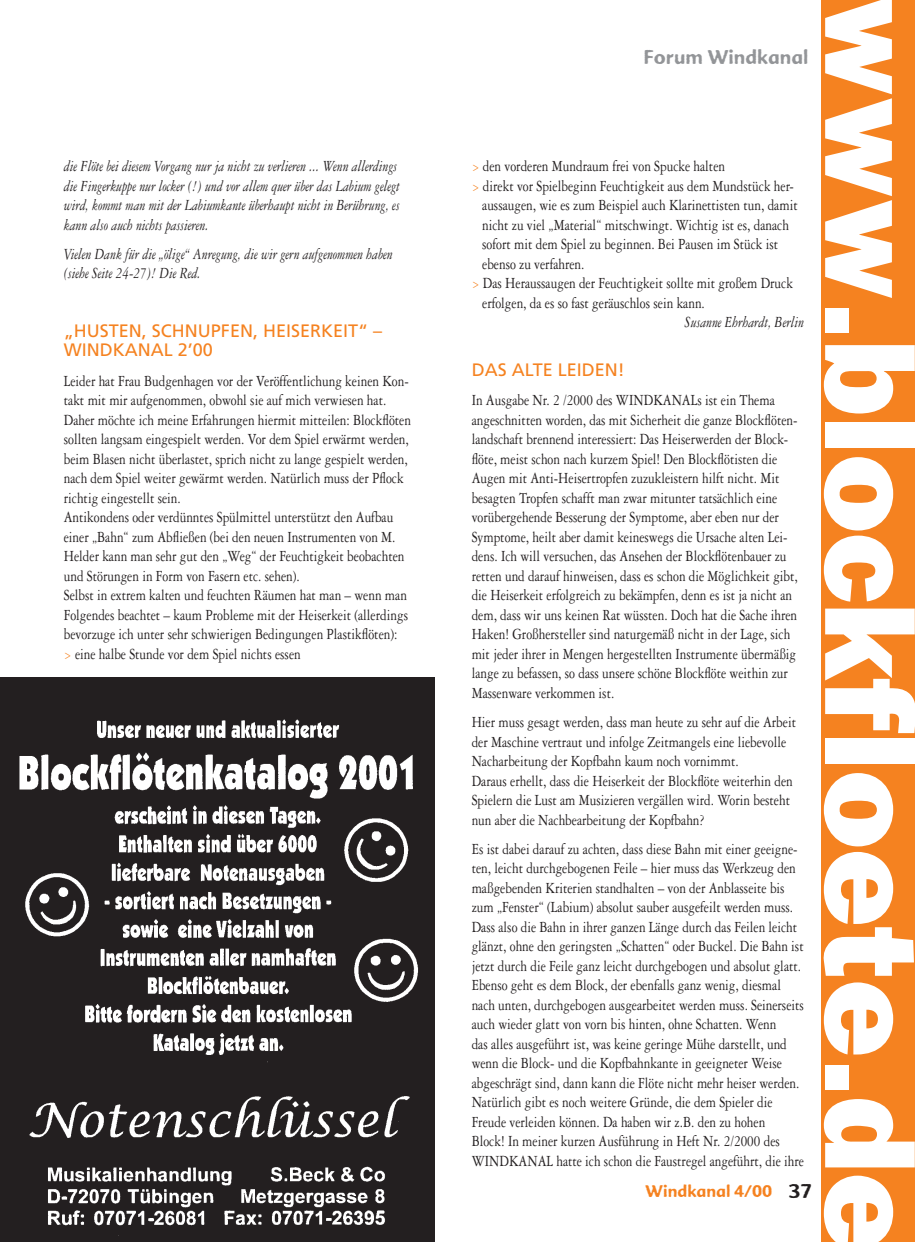
<style>
.page{position:relative;width:915px;height:1242px;background:#fff}
.page>*{position:absolute;margin:0;border:0;box-sizing:border-box;transform-origin:0 0}
.t1{font:800 130.5px "Franklin Gothic";color:#fff}
.t2{font:19.5px "Advert Rough Three";color:#939598}
.t3{font:19.5px "Advert Rough Three";color:#231f20}
.t4{font:18px/19.5px "Frutiger";color:#f58220}
.t5{font:16.5px/19.5px "Garamond Three";color:#231f20;scale:.8 1}
.t6{font:italic 16.5px/19.5px "Garamond Three";color:#231f20;scale:.8 1}
.t7{font:16.5px "Advert Rough Three";color:#f58220}
.s1{color:#f58220}
</style>
<div class="page">
<div style="left:821px;top:0;width:93px;height:1242px;background:#f58220"></div>
<img style="left:0;top:677px;width:434px;height:565px">
<p class="t6" style="left:64px;top:156px;width:421px">die Flöte bei diesem Vorgang nur ja nicht zu verlieren ... Wenn allerdings die Fingerkuppe nur locker (!) und vor allem quer über das Labium gelegt wird, kommt man mit der Labiumkante überhaupt nicht in Berührung, es kann also auch nichts passieren.</p>
<p class="t6" style="left:64px;top:244px;width:412px">Vielen Dank für die „ölige“ Anregung, die wir gern aufgenommen haben (siehe Seite 24-27)! Die Red.</p>
<p class="t4" style="left:64px;top:321px;width:320px">„HUSTEN, SCHNUPFEN, HEISERKEIT“ –<br>WINDKANAL 2’00</p>
<p class="t5" style="left:64px;top:371px;width:435px">Leider hat Frau Budgenhagen vor der Veröffentlichung keinen Kon&shy;takt mit mir aufgenommen, obwohl sie auf mich verwiesen hat.<br>Daher möchte ich meine Erfahrungen hiermit mitteilen: Blockflöten sollten langsam eingespielt werden. Vor dem Spiel erwärmt werden, beim Blasen nicht überlastet, sprich nicht zu lange gespielt werden, nach dem Spiel weiter gewärmt werden. Natürlich muss der Pflock richtig eingestellt sein.<br>Antikondens oder verdünntes Spülmittel unterstützt den Aufbau einer „Bahn“ zum Abfließen (bei den neuen Instrumenten von M.<br>Helder kann man sehr gut den „Weg“ der Feuchtigkeit beobachten und Störungen in Form von Fasern etc. sehen).<br>Selbst in extrem kalten und feuchten Räumen hat man – wenn man Folgendes beachtet – kaum Probleme mit der Heiserkeit (allerdings bevorzuge ich unter sehr schwierigen Bedingungen Plastikflöten):<br><span class="s1">&gt;</span> eine halbe Stunde vor dem Spiel nichts essen</p>
<p class="t2" style="left:643px;top:45px;width:166px">Forum Windkanal</p>
<p class="t5" style="left:471px;top:156px;width:318px"><span class="s1">&gt;</span> den vorderen Mundraum frei von Spucke halten</p>
<p class="t5" style="left:471px;top:176px;width:404px"><span class="s1">&gt;</span> direkt vor Spielbeginn Feuchtigkeit aus dem Mundstück her-</p>
<p class="t5" style="left:482px;top:195px;width:396px">aussaugen, wie es zum Beispiel auch Klarinettisten tun, damit</p>
<p class="t5" style="left:482px;top:215px;width:385px">nicht zu viel „Material“ mitschwingt. Wichtig ist es, danach</p>
<p class="t5" style="left:482px;top:234px;width:371px">sofort mit dem Spiel zu beginnen. Bei Pausen im Stück ist</p>
<p class="t5" style="left:482px;top:254px;width:129px">ebenso zu verfahren.</p>
<p class="t5" style="left:471px;top:273px;width:403px"><span class="s1">&gt;</span> Das Heraussaugen der Feuchtigkeit sollte mit großem Druck</p>
<p class="t5" style="left:482px;top:293px;width:280px">erfolgen, da es so fast geräuschlos sein kann.</p>
<p class="t6" style="left:684px;top:312px;width:150px">Susanne Ehrhardt, Berlin</p>
<p class="t4" style="left:471px;top:360px;width:155px">DAS ALTE LEIDEN!</p>
<p class="t5" style="left:471px;top:390px;width:409px">In Ausgabe Nr. 2 /2000 des WINDKANALs ist ein Thema angeschnitten worden, das mit Sicherheit die ganze Blockflöten&shy;landschaft brennend interessiert: Das Heiserwerden der Block&shy;flöte, meist schon nach kurzem Spiel! Den Blockflötisten die Augen mit Anti-Heisertropfen zuzukleistern hilft nicht. Mit besagten Tropfen schafft man zwar mitunter tatsächlich eine vorübergehende Besserung der Symptome, aber eben nur der Symptome, heilt aber damit keineswegs die Ursache alten Lei&shy;dens. Ich will versuchen, das Ansehen der Blockflötenbauer zu retten und darauf hinweisen, dass es schon die Möglichkeit gibt, die Heiserkeit erfolgreich zu bekämpfen, denn es ist ja nicht an dem, dass wir uns keinen Rat wüssten. Doch hat die Sache ihren Haken! Großhersteller sind naturgemäß nicht in der Lage, sich mit jeder ihrer in Mengen hergestellten Instrumente übermäßig lange zu befassen, so dass unsere schöne Blockflöte weithin zur Massenware verkommen ist.</p>
<p class="t5" style="left:471px;top:712px;width:407px">Hier muss gesagt werden, dass man heute zu sehr auf die Arbeit der Maschine vertraut und infolge Zeitmangels eine liebevolle Nacharbeitung der Kopfbahn kaum noch vornimmt.<br>Daraus erhellt, dass die Heiserkeit der Blockflöte weiterhin den Spielern die Lust am Musizieren vergällen wird. Worin besteht nun aber die Nachbearbeitung der Kopfbahn?</p>
<p class="t5" style="left:471px;top:839px;width:416px">Es ist dabei darauf zu achten, dass diese Bahn mit einer geeigne&shy;ten, leicht durchgebogenen Feile – hier muss das Werkzeug den maßgebenden Kriterien standhalten – von der Anblasseite bis zum „Fenster“ (Labium) absolut sauber ausgefeilt werden muss.<br>Dass also die Bahn in ihrer ganzen Länge durch das Feilen leicht glänzt, ohne den geringsten „Schatten“ oder Buckel. Die Bahn ist jetzt durch die Feile ganz leicht durchgebogen und absolut glatt.<br>Ebenso geht es dem Block, der ebenfalls ganz wenig, diesmal nach unten, durchgebogen ausgearbeitet werden muss. Seinerseits auch wieder glatt von vorn bis hinten, ohne Schatten. Wenn<br>das alles ausgeführt ist, was keine geringe Mühe darstellt, und wenn die Block- und die Kopfbahnkante in geeigneter Weise abgeschrägt sind, dann kann die Flöte nicht mehr heiser werden.<br>Natürlich gibt es noch weitere Gründe, die dem Spieler die Freude verleiden können. Da haben wir z.B. den zu hohen<br>Block! In meiner kurzen Ausführung in Heft Nr. 2/2000 des WINDKANAL hatte ich schon die Faustregel angeführt, die ihre</p>
<p class="t7" style="left:645px;top:1181px;width:129px">Windkanal 4/00</p>
<p class="t3" style="left:788px;top:1179px;width:25px">37</p>
<p class="t1" style="left:946px;top:-5px;width:1257px;rotate:90deg">www.blockfloete.de</p>
</div>
